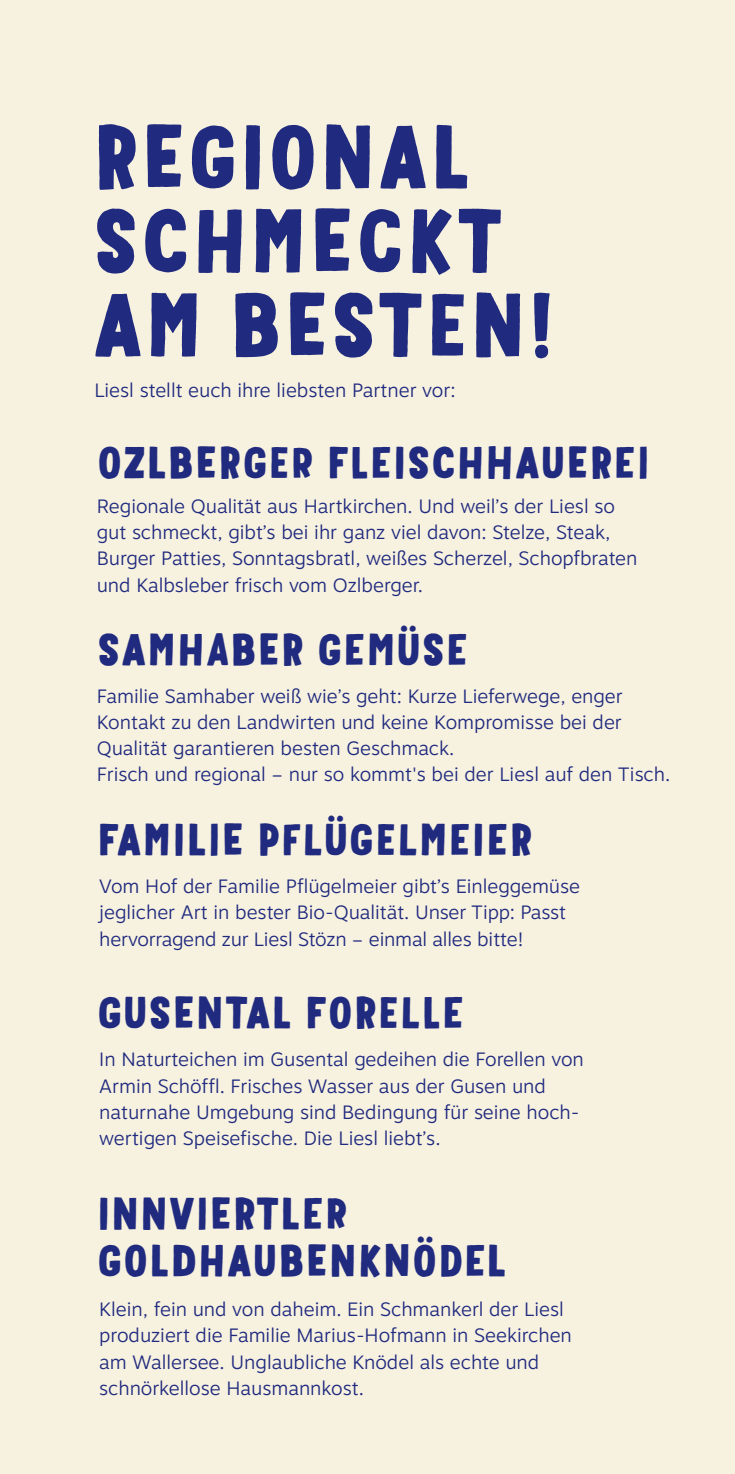
<style>
.page{position:relative;width:735px;height:1474px;background:#fff}
.page>*{position:absolute;margin:0;border:0;box-sizing:border-box;transform-origin:0 0}
.t1{font:500 87.5px/84px "Mr Dodo";color:#202a7e}
.t2{font:500 43.75px/47.2px "Mr Dodo";color:#202a7e}
.t3{font:300 19.25px/26.2px "Motiva Sans";color:#202a7e}
</style>
<div class="page">
<div style="left:0;top:0;width:734px;height:1473px;background:#f7f1e0"></div>
<h1 class="t1" style="left:92px;top:116px;width:466px">REGIONAL<br>SCHMECKT<br>AM BESTEN!</h1>
<p class="t3" style="left:94px;top:376px;width:362px">Liesl stellt euch ihre liebsten Partner vor:</p>
<h2 class="t2" style="left:97px;top:440px;width:554px">OZLBERGER FLEISCHHAUEREI</h2>
<p class="t3" style="left:97px;top:492px;width:542px">Regionale Qualität aus Hartkirchen. Und weil’s der Liesl so gut schmeckt, gibt’s bei ihr ganz viel davon: Stelze, Steak, Burger Patties, Sonntagsbratl, weißes Scherzel, Schopfbraten und Kalbsleber frisch vom Ozlberger.</p>
<h2 class="t2" style="left:97px;top:626px;width:373px">SAMHABER GEMÜSE</h2>
<p class="t3" style="left:97px;top:682px;width:574px">Familie Samhaber weiß wie’s geht: Kurze Lieferwege, enger Kontakt zu den Landwirten und keine Kompromisse bei der Qualität garantieren besten Geschmack.<br>Frisch und regional – nur so kommt's bei der Liesl auf den Tisch.</p>
<h2 class="t2" style="left:97px;top:816px;width:437px">FAMILIE PFLÜGELMEIER</h2>
<p class="t3" style="left:99px;top:872px;width:482px">Vom Hof der Familie Pflügelmeier gibt’s Einleggemüse jeglicher Art in bester Bio-Qualität. Unser Tipp: Passt hervorragend zur Liesl Stözn – einmal alles bitte!</p>
<h2 class="t2" style="left:97px;top:989px;width:369px">GUSENTAL FORELLE</h2>
<p class="t3" style="left:99px;top:1046px;width:486px">In Naturteichen im Gusental gedeihen die Forellen von Armin Schöffl. Frisches Wasser aus der Gusen und naturnahe Umgebung sind Bedingung für seine hoch&shy;wertigen Speisefische. Die Liesl liebt’s.</p>
<h2 class="t2" style="left:97px;top:1189px;width:411px">INNVIERTLER<br>GOLDHAUBENKNÖDEL</h2>
<p class="t3" style="left:99px;top:1295px;width:474px">Klein, fein und von daheim. Ein Schmankerl der Liesl produziert die Familie Marius-Hofmann in Seekirchen am Wallersee. Unglaubliche Knödel als echte und schnörkellose Hausmannkost.</p>
</div>
